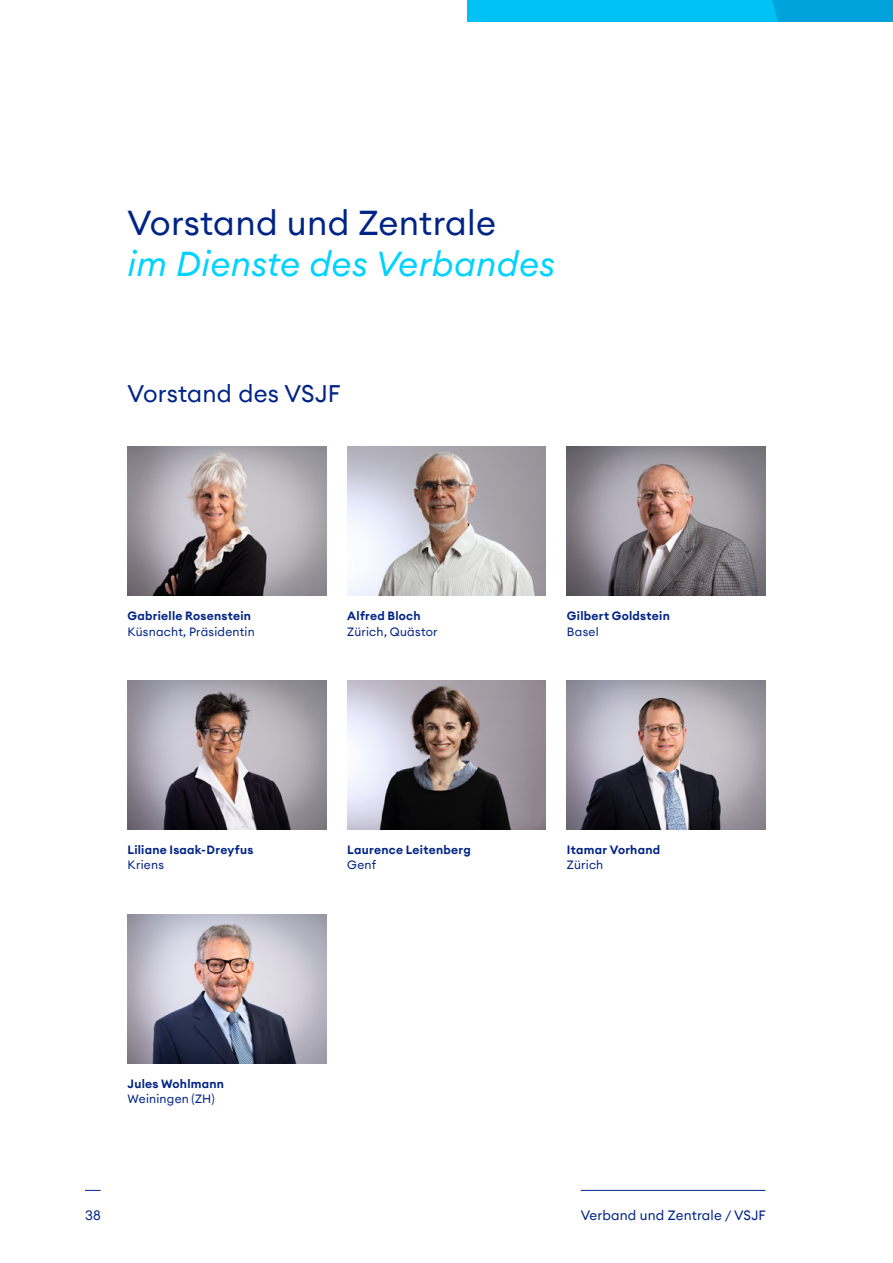
<style>
.page{position:relative;width:893px;height:1263px;background:#fff}
.page>*{position:absolute;margin:0;border:0;box-sizing:border-box;transform-origin:0 0}
.t1{font:italic 34.5px "Euclid Circular A";letter-spacing:.01em;color:#00d3ff}
.t2{font:34.5px "Euclid Circular A";letter-spacing:.01em;color:#002486}
.t3{font:24px "Euclid Circular A";letter-spacing:.01em;color:#002486}
.t4{font:13.5px "Euclid Circular A";letter-spacing:.01em;color:#002486}
.t5{font:600 12px "Euclid Circular A";letter-spacing:.02em;color:#002486}
.t6{font:12px "Euclid Circular A";letter-spacing:.02em;color:#002486}
</style>
<div class="page">
<svg style="left:85px;top:1190px;width:16px;height:1px"></svg>
<hr style="left:581px;top:1190px;width:184px;height:1px;background:#002486">
<img style="left:128px;top:446px;width:198px;height:149px">
<img style="left:128px;top:680px;width:198px;height:149px">
<img style="left:128px;top:914px;width:198px;height:149px">
<img style="left:347px;top:446px;width:199px;height:149px">
<img style="left:347px;top:680px;width:199px;height:149px">
<img style="left:567px;top:446px;width:198px;height:149px">
<img style="left:567px;top:680px;width:198px;height:149px">
<svg style="left:468px;top:0;width:425px;height:21px;background:#00b8ec"></svg>
<h1 class="t2" style="left:128px;top:200px;width:370px">Vorstand und Zentrale</h1>
<h1 class="t1" style="left:128px;top:242px;width:429px">im Dienste des Verbandes</h1>
<h2 class="t3" style="left:128px;top:378px;width:215px">Vorstand des VSJF</h2>
<p class="t5" style="left:128px;top:608px;width:125px">Gabrielle Rosenstein</p>
<p class="t6" style="left:128px;top:623px;width:129px">Küsnacht, Präsidentin</p>
<p class="t5" style="left:128px;top:842px;width:127px">Liliane Isaak-Dreyfus</p>
<p class="t6" style="left:128px;top:857px;width:38px">Kriens</p>
<p class="t5" style="left:128px;top:1076px;width:98px">Jules Wohlmann</p>
<p class="t6" style="left:128px;top:1091px;width:89px">Weiningen (ZH)</p>
<p class="t5" style="left:347px;top:608px;width:75px">Alfred Bloch</p>
<p class="t6" style="left:347px;top:623px;width:92px">Zürich, Quästor</p>
<p class="t5" style="left:347px;top:842px;width:125px">Laurence Leitenberg</p>
<p class="t6" style="left:347px;top:857px;width:30px">Genf</p>
<p class="t5" style="left:567px;top:608px;width:104px">Gilbert Goldstein</p>
<p class="t6" style="left:567px;top:623px;width:33px">Basel</p>
<p class="t5" style="left:567px;top:842px;width:95px">Itamar Vorhand</p>
<p class="t6" style="left:567px;top:857px;width:38px">Zürich</p>
<p class="t4" style="left:85px;top:1207px;width:17px">38</p>
<p class="t4" style="left:581px;top:1207px;width:187px">Verband und Zentrale / VSJF</p>
</div>
